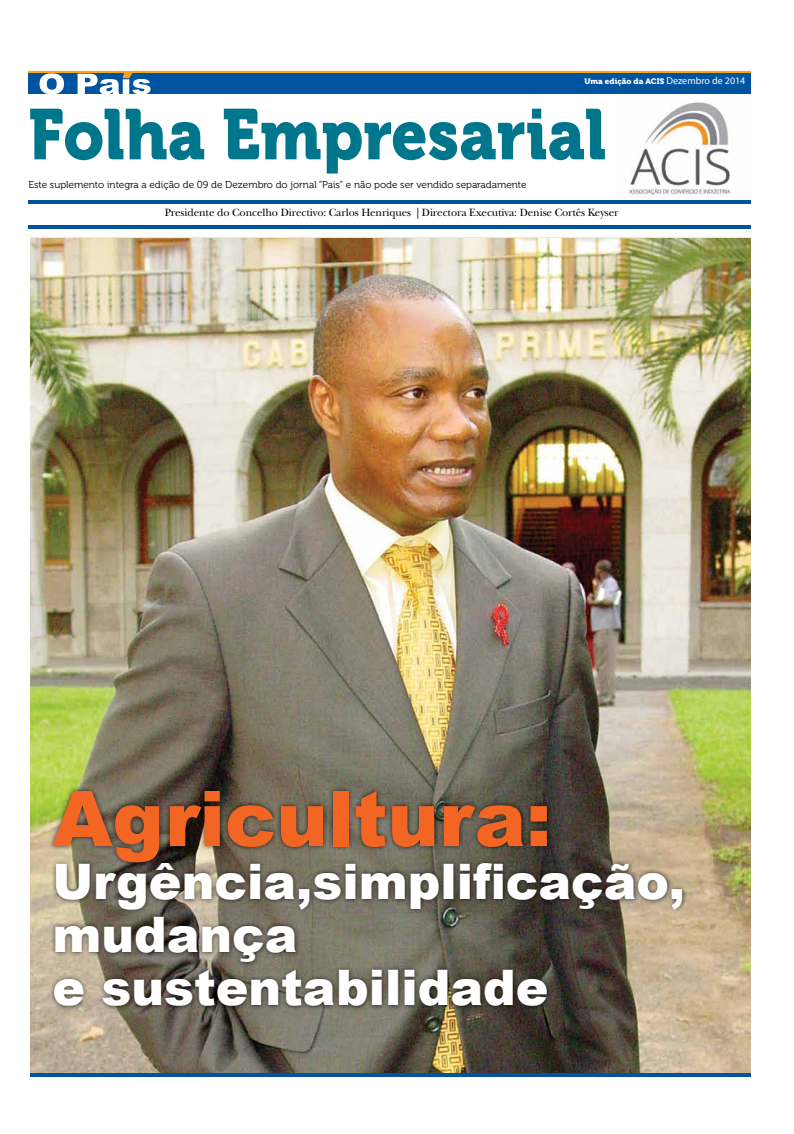
<style>
.page{position:relative;width:794px;height:1134px;background:#fff}
.page>*{position:absolute;margin:0;border:0;box-sizing:border-box;transform-origin:0 0}
.t1{font:900 77px "Arial";color:#f26522}
.t2{font:900 49px/53px "Arial";color:#fff}
.t3{font:11px "New Baskerville";letter-spacing:-.01em;color:#000}
.t4{font:10px "Museo 300";color:#000}
.t5{font:8px "Museo 900";color:#fff}
.s1{font-family:"Myriad Pro";font-size:10px}
</style>
<div class="page">
<div style="left:29px;top:73px;width:721px;height:21px;background:#00549f"></div>
<svg style="left:40px;top:73px;width:110px;height:21px"></svg>
<div style="left:28px;top:71px;width:723px;height:2px;border:1px solid #faa61a"></div>
<hr style="left:29px;top:225px;width:721px;height:3px;background:#00549f">
<hr style="left:29px;top:200px;width:721px;height:3px;background:#00549f">
<svg style="left:30px;top:109px;width:575px;height:64px"></svg>
<img style="left:629px;top:102px;width:102px;height:94px">
<img style="left:30px;top:238px;width:720px;height:835px">
<hr style="left:31px;top:1074px;width:719px;height:3px;background:#00549f">
<div style="left:48px;top:786px;width:640px;height:226px;background:#000;opacity:.75"></div>
<p class="t5" style="left:584px;top:77px;width:162px">Uma edição da ACIS <span class="s1">Dezembro de 2014</span></p>
<p class="t4" style="left:29px;top:179px;width:499px">Este suplemento integra a edição de 09 de Dezembro do jornal “Pais” e não pode ser vendido separadamente</p>
<p class="t3" style="left:165px;top:206px;width:455px">Presidente do Concelho Directivo: Carlos Henriques | Directora Executiva: Denise Cortês Keyser</p>
<h1 class="t1" style="left:52px;top:763px;width:500px">Agricultura:</h1>
<h2 class="t2" style="left:52px;top:853px;width:634px">Urgência,simplificação, mudança<br>e sustentabilidade</h2>
</div>
